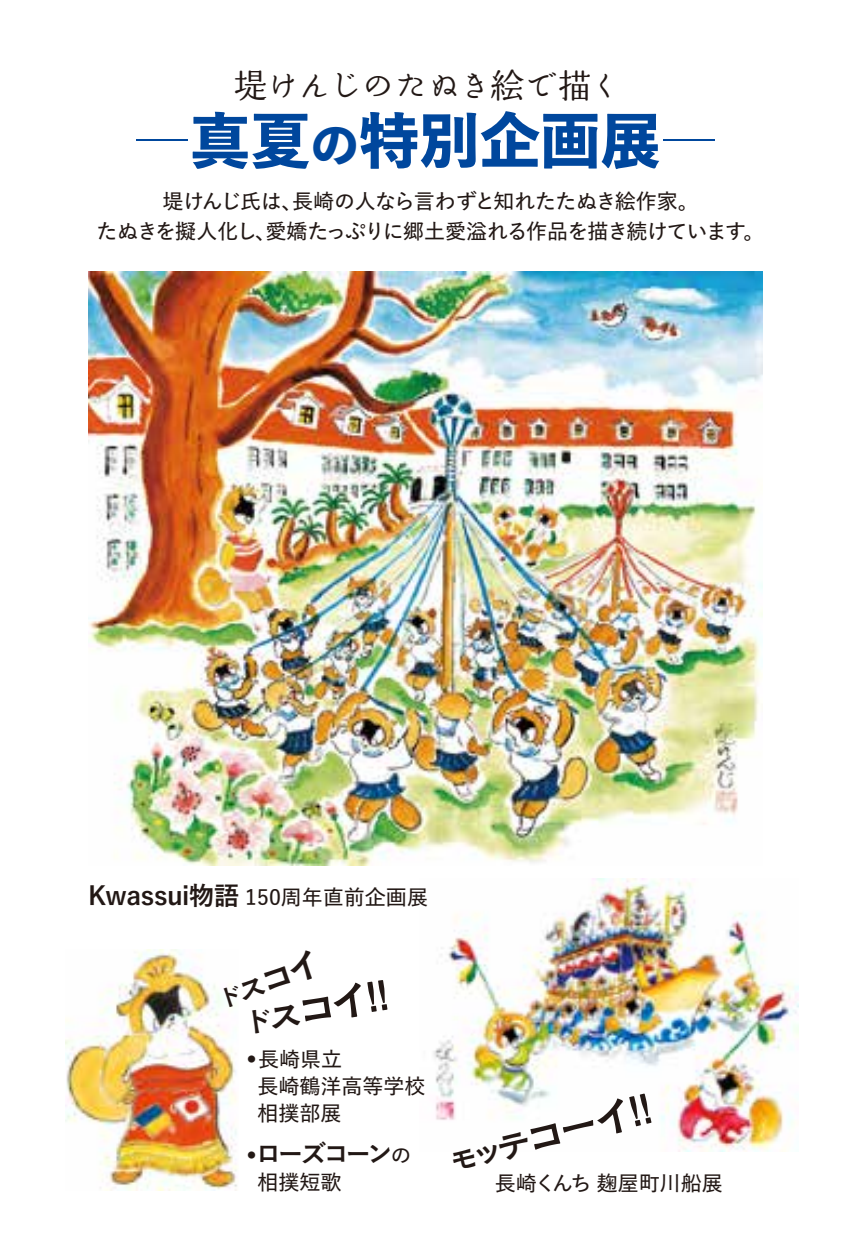
<style>
.page{position:relative;width:851px;height:1259px;background:#fff}
.page>*{position:absolute;margin:0;border:0;box-sizing:border-box;transform-origin:0 0}
.t1{font:800 60.3px "Yu Go Std N";color:#00479d}
.t2{font:700 46.8px "P Kuretake Meiseki Std N";color:#221815}
.t3{font:33.9px "Kinuta Marumin Old Std N R";letter-spacing:-.05em;color:#221815}
.t4{font:700 25.5px "Yu Go Pr 6 N";letter-spacing:-.135em;color:#221815}
.t5{font:700 25.5px "P Kuretake Meiseki Std N";color:#221815}
.t6{font:600 21px/30px "Yu Go Pr 6 N";letter-spacing:-.04em;color:#221815;text-align:center}
.t7{font:600 21px/27px "Yu Go Pr 6 N";letter-spacing:-.005em;color:#221815}
.s1{font-family:"Yu Go Pr 6 N";font-weight:300}
.s2{font-size:48.9px}
.s3{font-weight:700;font-size:25.5px}
.s4{font-size:30.3px}
.s5{font-size:37.8px}
.s6{font-size:39.3px}
.s7{font-size:36px}
.s8{font-size:45px}
.s9{font-weight:600;font-size:21px}
</style>
<div class="page">
<img style="left:433px;top:878px;width:365px;height:274px">
<img style="left:65px;top:949px;width:172px;height:241px">
<img style="left:88px;top:271px;width:674px;height:594px">
<h3 class="t3" style="left:233px;top:67px;width:390px">堤けんじのたぬき絵で描く</h3>
<h1 class="t1" style="left:134px;top:93px;width:584px"><span class="s1">｜</span>真夏<span class="s2">の</span>特別企画展<span class="s1">｜</span></h1>
<p class="t6" style="left:97px;top:184px;width:669px">堤けんじ氏は、長崎の人なら言わずと知れたたぬき絵作家。<br>たぬきを擬人化し、愛嬌たっぷりに郷土愛溢れる作品を描き続けています。</p>
<p class="t7" style="left:88px;top:881px;width:341px"><span class="s3">Kwassui物語</span> 150周年直前企画展</p>
<p class="t5" style="left:213px;top:985px;width:113px;rotate:-19deg">ド<span class="s4">ス</span><span class="s5">コ</span><span class="s6">イ</span></p>
<h2 class="t2" style="left:237px;top:988px;width:167px;rotate:-9deg"><span class="s4">ド</span><span class="s7">ス</span><span class="s8">コ</span>イ！！</h2>
<p class="t7" style="left:257px;top:1042px;width:170px;text-indent:-16px">•長崎県立<br>長崎鶴洋高等学校相撲部展</p>
<p class="t4" style="left:241px;top:1138px;width:172px"><span class="s9">•</span>ローズコーン<span class="s9">の</span></p>
<p class="t7" style="left:257px;top:1165px;width:85px">相撲短歌</p>
<h2 class="t2" style="left:441px;top:1125px;width:228px;rotate:-13deg"><span class="s4">モ</span><span class="s7">ッテ</span><span class="s8">コー</span>イ！！</h2>
<p class="t7" style="left:495px;top:1167px;width:229px">長崎くんち 麹屋町川船展</p>
</div>
